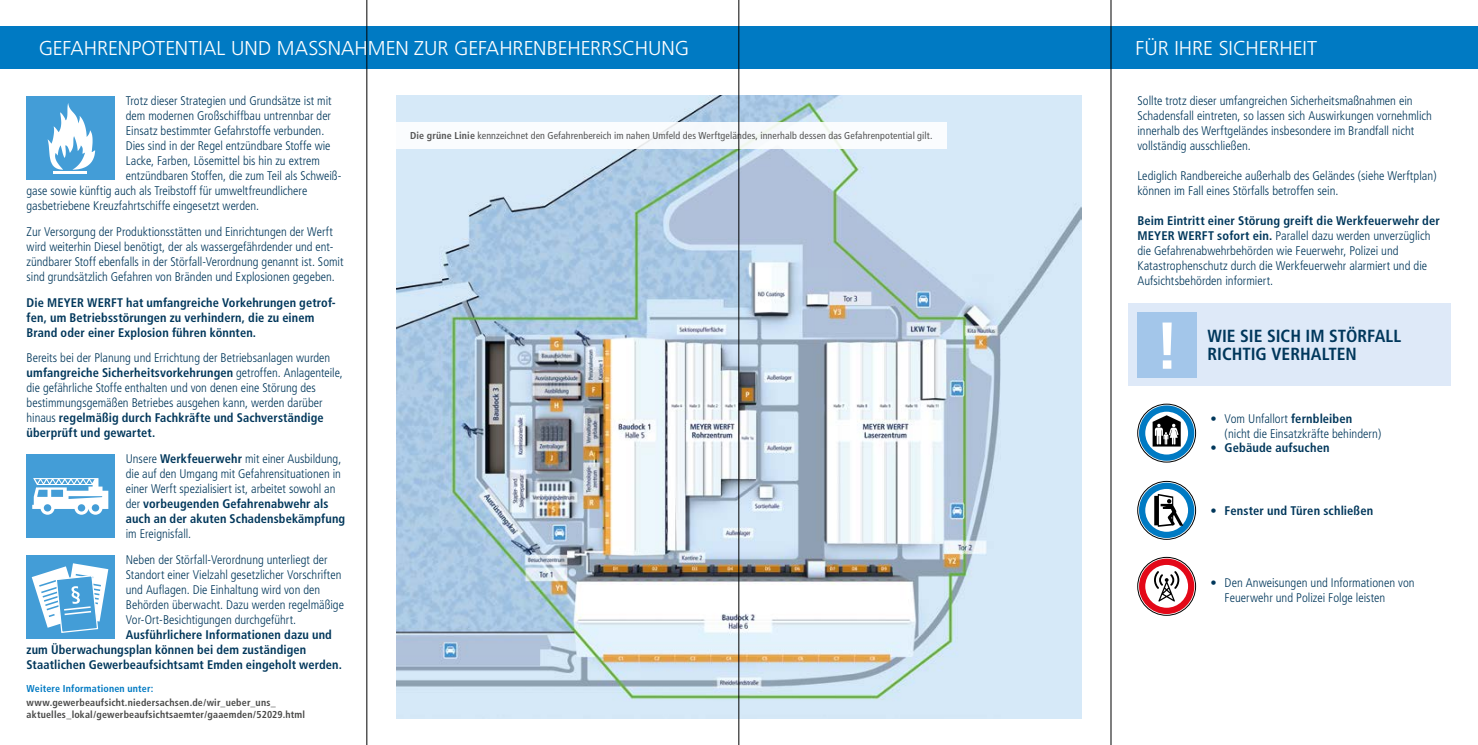
<style>
.page{position:relative;width:1478px;height:745px;background:#fff}
.page>*{position:absolute;margin:0;border:0;box-sizing:border-box;transform-origin:0 0}
.t1{font:300 20px "Frutiger";color:#fff}
.t2{font:700 condensed 17.5px/17.5px "Frutiger";color:#00375b}
.t3{font:300 condensed 12.5px/15px "Frutiger";color:#00375b}
.t4{font:700 condensed 12.5px/15px "Frutiger";letter-spacing:.01em;color:#00375b}
.t5{font:condensed 10px "Frutiger";letter-spacing:.01em;color:#565656}
.t6{font:700 condensed 10px/12.5px "Frutiger";letter-spacing:.015em;color:#494948}
.t7{font:700 condensed 10px "Frutiger";letter-spacing:.015em;color:#007ac3}
.s1{font-weight:700}
</style>
<div class="page">
<img style="left:396px;top:96px;width:685px;height:622px">
<div style="left:0;top:27px;width:1111px;height:42px;background:#007ac3"></div>
<div style="left:1111px;top:27px;width:367px;height:42px;background:#007ac3"></div>
<div style="left:396px;top:122px;width:550px;height:26px;background:#fff"></div>
<svg style="left:1142px;top:408px;width:49px;height:49px"></svg>
<div style="left:1139px;top:405px;width:55px;height:55px;border:6px solid #007ac3;border-radius:50%"></div>
<svg style="left:1152px;top:415px;width:28px;height:31px"></svg>
<div style="left:1137px;top:403px;width:59px;height:59px;border:1px solid #000;border-radius:50%"></div>
<svg style="left:1142px;top:485px;width:49px;height:49px"></svg>
<div style="left:1139px;top:482px;width:55px;height:55px;border:6px solid #007ac3;border-radius:50%"></div>
<svg style="left:1154px;top:493px;width:29px;height:33px"></svg>
<div style="left:1137px;top:481px;width:59px;height:58px;border:1px solid #000;border-radius:50%"></div>
<div style="left:1128px;top:303px;width:323px;height:83px;background:#dee9f8"></div>
<div style="left:1137px;top:312px;width:59px;height:65px;background:#a3c6ea"></div>
<svg style="left:1162px;top:322px;width:9px;height:46px"></svg>
<svg style="left:1142px;top:561px;width:49px;height:49px"></svg>
<div style="left:1139px;top:558px;width:55px;height:55px;border:6px solid #e30818;border-radius:50%"></div>
<svg style="left:1154px;top:570px;width:25px;height:31px"></svg>
<div style="left:1137px;top:556px;width:59px;height:59px;border:1px solid #000;border-radius:50%"></div>
<div style="left:27px;top:554px;width:88px;height:84px;background:#439dd7"></div>
<svg style="left:32px;top:563px;width:76px;height:70px"></svg>
<div style="left:27px;top:454px;width:88px;height:84px;background:#439dd7"></div>
<svg style="left:32px;top:478px;width:76px;height:36px"></svg>
<div style="left:27px;top:96px;width:88px;height:83px;background:#439dd7"></div>
<hr style="left:53px;top:171px;width:33px;height:2px;background:#fff">
<svg style="left:48px;top:103px;width:47px;height:66px"></svg>
<hr style="left:367px;top:0;width:1px;height:744px;background:#000">
<hr style="left:738px;top:0;width:1px;height:744px;background:#000">
<hr style="left:1110px;top:0;width:1px;height:744px;background:#000">
<h1 class="t1" style="left:39px;top:37px;width:652px">GEFAHRENPOTENTIAL UND MASSNAHMEN ZUR GEFAHRENBEHERRSCHUNG</h1>
<h1 class="t1" style="left:1135px;top:37px;width:183px">FÜR IHRE SICHERHEIT</h1>
<p class="t3" style="left:1137px;top:93px;width:296px">Sollte trotz dieser umfangreichen Sicherheitsmaßnahmen ein Schadensfall eintreten, so lassen sich Auswirkungen vornehmlich innerhalb des Werftgeländes insbesondere im Brandfall nicht vollständig ausschließen.</p>
<p class="t3" style="left:1137px;top:168px;width:301px">Lediglich Randbereiche außerhalb des Geländes (siehe Werftplan) können im Fall eines Störfalls betroffen sein.</p>
<p class="t3" style="left:1137px;top:213px;width:304px"><span class="s1">Beim Eintritt einer Störung greift die Werkfeuerwehr der MEYER WERFT sofort ein.</span> Parallel dazu werden unverzüglich die Gefahrenabwehrbehörden wie Feuerwehr, Polizei und Katastrophenschutz durch die Werkfeuerwehr alarmiert und die Aufsichtsbehörden informiert.</p>
<p class="t3" style="left:126px;top:93px;width:207px">Trotz dieser Strategien und Grundsätze ist mit</p>
<p class="t3" style="left:126px;top:108px;width:207px">dem modernen Großschiffbau untrennbar der</p>
<p class="t3" style="left:126px;top:123px;width:200px">Einsatz bestimmter Gefahrstoffe verbunden.</p>
<p class="t3" style="left:126px;top:138px;width:206px">Dies sind in der Regel entzündbare Stoffe wie</p>
<p class="t3" style="left:126px;top:153px;width:196px">Lacke, Farben, Lösemittel bis hin zu extrem</p>
<p class="t3" style="left:126px;top:168px;width:217px">entzündbaren Stoffen, die zum Teil als Schweiß-</p>
<p class="t3" style="left:27px;top:183px;width:282px">gase sowie künftig auch als Treibstoff für umweltfreundlichere</p>
<p class="t3" style="left:27px;top:198px;width:234px">gasbetriebene Kreuzfahrtschiffe eingesetzt werden.</p>
<p class="t3" style="left:27px;top:224px;width:318px">Zur Versorgung der Produktionsstätten und Einrichtungen der Werft wird weiterhin Diesel benötigt, der als wassergefährdender und ent&shy;zündbarer Stoff ebenfalls in der Störfall-Verordnung genannt ist. Somit sind grundsätzlich Gefahren von Bränden und Explosionen gegeben.</p>
<p class="t4" style="left:27px;top:294px;width:311px">Die MEYER WERFT hat umfangreiche Vorkehrungen getrof&shy;fen, um Betriebsstörungen zu verhindern, die zu einem<br>Brand oder einer Explosion führen könnten.</p>
<p class="t3" style="left:27px;top:350px;width:318px">Bereits bei der Planung und Errichtung der Betriebsanlagen wurden <span class="s1">umfangreiche Sicherheitsvorkehrungen</span> getroffen. Anlagenteile, die gefährliche Stoffe enthalten und von denen eine Störung des bestimmungsgemäßen Betriebes ausgehen kann, werden darüber hinaus <span class="s1">regelmäßig durch Fachkräfte und Sachverständige überprüft und gewartet.</span></p>
<p class="t3" style="left:126px;top:451px;width:221px">Unsere <span class="s1">Werkfeuerwehr</span> mit einer Ausbildung, die auf den Umgang mit Gefahrensituationen in einer Werft spezialisiert ist, arbeitet sowohl an der <span class="s1">vorbeugenden Gefahrenabwehr als auch an der akuten Schadensbekämpfung</span></p>
<p class="t3" style="left:126px;top:521px;width:203px;line-height:25.6px">im Ereignisfall.<br>Neben der Störfall-Verordnung unterliegt der</p>
<p class="t3" style="left:126px;top:567px;width:220px">Standort einer Vielzahl gesetzlicher Vorschriften und Auflagen. Die Einhaltung wird von den Behörden überwacht. Dazu werden regelmäßige Vor-Ort-Besichtigungen durchgeführt.</p>
<p class="t4" style="left:27px;top:626px;width:317px;text-indent:99px">Ausführlichere Informationen dazu und zum Überwachungsplan können bei dem zuständigen<br>Staatlichen Gewerbeaufsichtsamt Emden eingeholt werden.</p>
<p class="t5" style="left:410px;top:129px;width:524px"><span class="s1">Die grüne Linie</span> kennzeichnet den Gefahrenbereich im nahen Umfeld des Werftgeländes, innerhalb dessen das Gefahrenpotential gilt.</p>
<h2 class="t2" style="left:1207px;top:327px;width:195px">WIE SIE SICH IM STÖRFALL<br>RICHTIG VERHALTEN</h2>
<p class="t3" style="left:1224px;top:412px;width:158px;line-height:14.4px;text-indent:-14px">• Vom Unfallort <span class="s1">fernbleiben<br></span>(nicht die Einsatzkräfte behindern)</p>
<p class="t4" style="left:1210px;top:440px;width:121px">• Gebäude aufsuchen</p>
<p class="t4" style="left:1210px;top:503px;width:164px">• Fenster und Türen schließen</p>
<p class="t3" style="left:1224px;top:575px;width:191px;line-height:14.4px;text-indent:-14px">• Den Anweisungen und Informationen von<br>Feuerwehr und Polizei Folge leisten</p>
<p class="t7" style="left:27px;top:682px;width:128px">Weitere Informationen unter:</p>
<p class="t6" style="left:27px;top:695px;width:280px">www.gewerbeaufsicht.niedersachsen.de/wir_ueber_uns_ aktuelles_lokal/gewerbeaufsichtsaemter/gaaemden/52029.html</p>
</div>
